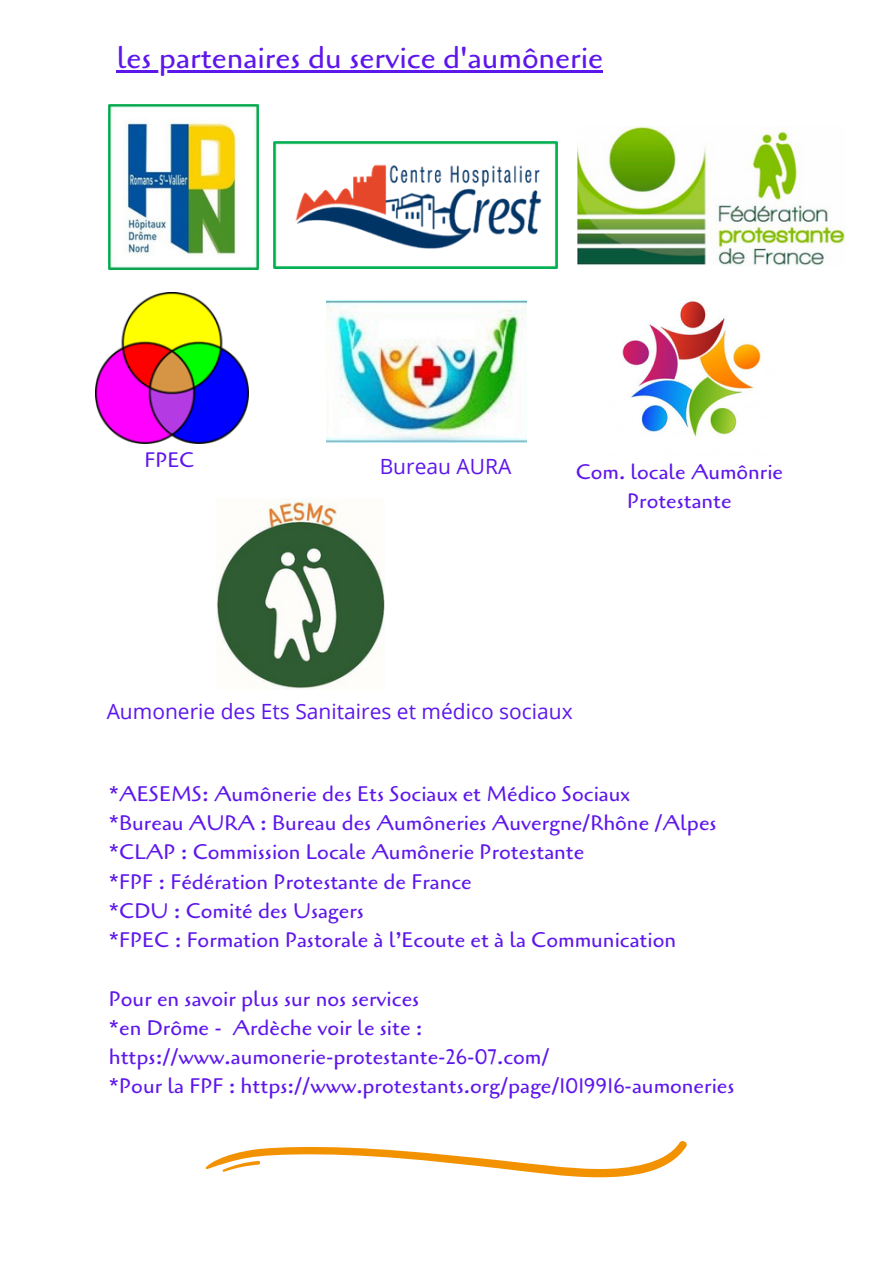
<style>
.page{position:relative;width:893px;height:1264px;background:#fff}
.page>*{position:absolute;margin:0;border:0;box-sizing:border-box;transform-origin:0 0}
.t1{font:30px "Cagliostro";color:#5e17eb}
.t2{font:21.15px/29.2px "Cagliostro";color:#5e17eb}
.t3{font:21px "Open Sans";color:#5e17eb}
.t4{font:21px/29.2px "Cagliostro";color:#5e17eb;text-align:center}
</style>
<div class="page">
<svg style="left:205px;top:1141px;width:482px;height:36px"></svg>
<img style="left:577px;top:127px;width:268px;height:138px">
<img style="left:95px;top:293px;width:153px;height:150px">
<img style="left:326px;top:301px;width:200px;height:141px">
<img style="left:274px;top:142px;width:283px;height:127px">
<img style="left:109px;top:104px;width:149px;height:166px">
<img style="left:622px;top:299px;width:139px;height:138px">
<img style="left:217px;top:498px;width:167px;height:191px">
<hr style="left:117px;top:70px;width:486px;height:3px;background:#5e17eb">
<h1 class="t1" style="left:117px;top:38px;width:488px">les partenaires du service d'aumônerie</h1>
<p class="t4" style="left:144px;top:445px;width:51px">FPEC</p>
<p class="t3" style="left:379px;top:451px;width:133px">Bureau AURA</p>
<p class="t4" style="left:575px;top:458px;width:209px">Com. locale Aumônrie<br>Protestante</p>
<p class="t3" style="left:107px;top:697px;width:467px">Aumonerie des Ets Sanitaires et médico sociaux</p>
<p class="t2" style="left:109px;top:779px;width:609px">*AESEMS: Aumônerie des Ets Sociaux et Médico Sociaux<br>*Bureau AURA : Bureau des Aumôneries Auvergne/Rhône /Alpes *CLAP : Commission Locale Aumônerie Protestante<br>*FPF : Fédération Protestante de France<br>*CDU : Comité des Usagers<br>*FPEC : Formation Pastorale à l’Ecoute et à la Communication</p>
<p class="t2" style="left:109px;top:984px;width:627px">Pour en savoir plus sur nos services<br>*en Drôme - Ardèche voir le site : https://www.aumonerie-protestante-26-07.com/<br>*Pour la FPF : https://www.protestants.org/page/1019916-aumoneries</p>
</div>
